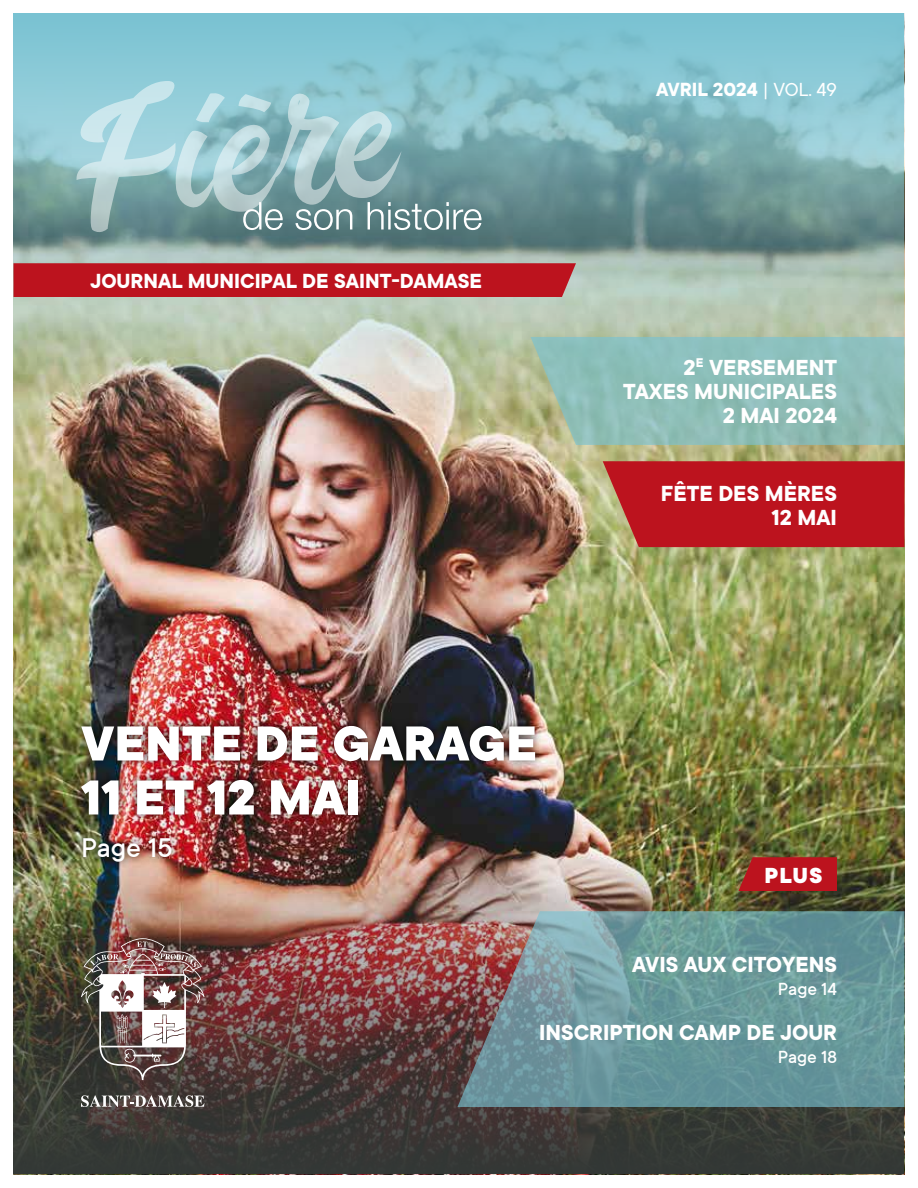
<style>
.page{position:relative;width:918px;height:1188px;background:#fff}
.page>*{position:absolute;margin:0;border:0;box-sizing:border-box;transform-origin:0 0}
.t1{font:800 54px/54px "TT Commons";color:#fff}
.t2{font:500 30px "TT Commons";color:#fff}
.t3{font:700 24px/24px "TT Commons";color:#fff;text-align:right}
.t4{font:800 24px "TT Commons";color:#fff}
.t5{font:700 22.5px "TT Commons";color:#fff}
.t6{font:700 21px "TT Commons";color:#fff}
.t7{font:500 19.5px "TT Commons";color:#fff}
.s1{font-weight:400}
</style>
<div class="page">
<img style="left:14px;top:428px;width:890px;height:422px">
<img style="left:14px;top:850px;width:890px;height:324px">
<img style="left:14px;top:14px;width:890px;height:414px">
<svg style="left:81px;top:1095px;width:124px;height:12px"></svg>
<img style="left:81px;top:938px;width:124px;height:142px">
<svg style="left:75px;top:81px;width:407px;height:153px;background:#90b8bd"></svg>
<div style="left:14px;top:263px;width:562px;height:34px;background:#bc131e"></div>
<svg style="left:458px;top:911px;width:447px;height:196px;background:#6e9296"></svg>
<svg style="left:738px;top:857px;width:99px;height:34px;background:#b51a20"></svg>
<div style="left:74px;top:717px;width:469px;height:153px;background:#000;opacity:.75"></div>
<svg style="left:531px;top:337px;width:373px;height:108px;background:#8fbdb6"></svg>
<svg style="left:603px;top:461px;width:301px;height:86px;background:#bb1d24"></svg>
<p class="t5" style="left:90px;top:268px;width:393px">JOURNAL MUNICIPAL DE SAINT-DAMASE</p>
<h1 class="t1" style="left:81px;top:718px;width:458px">VENTE DE GARAGE<br>11 ET 12 MAI</h1>
<p class="t2" style="left:81px;top:832px;width:93px">Page 15</p>
<p class="t6" style="left:656px;top:78px;width:182px">AVRIL 2024 <span class="s1">| VOL. 49</span></p>
<p class="t3" style="left:623px;top:356px;width:215px">2<sup>E</sup> VERSEMENT<br>TAXES MUNICIPALES<br>2 MAI 2024</p>
<p class="t3" style="left:661px;top:482px;width:178px">FÊTE DES MÈRES<br>12 MAI</p>
<p class="t4" style="left:764px;top:862px;width:60px">PLUS</p>
<p class="t3" style="left:632px;top:953px;width:206px">AVIS AUX CITOYENS</p>
<p class="t7" style="left:778px;top:979px;width:61px">Page 14</p>
<p class="t3" style="left:539px;top:1021px;width:299px">INSCRIPTION CAMP DE JOUR</p>
<p class="t7" style="left:778px;top:1046px;width:61px">Page 18</p>
</div>
